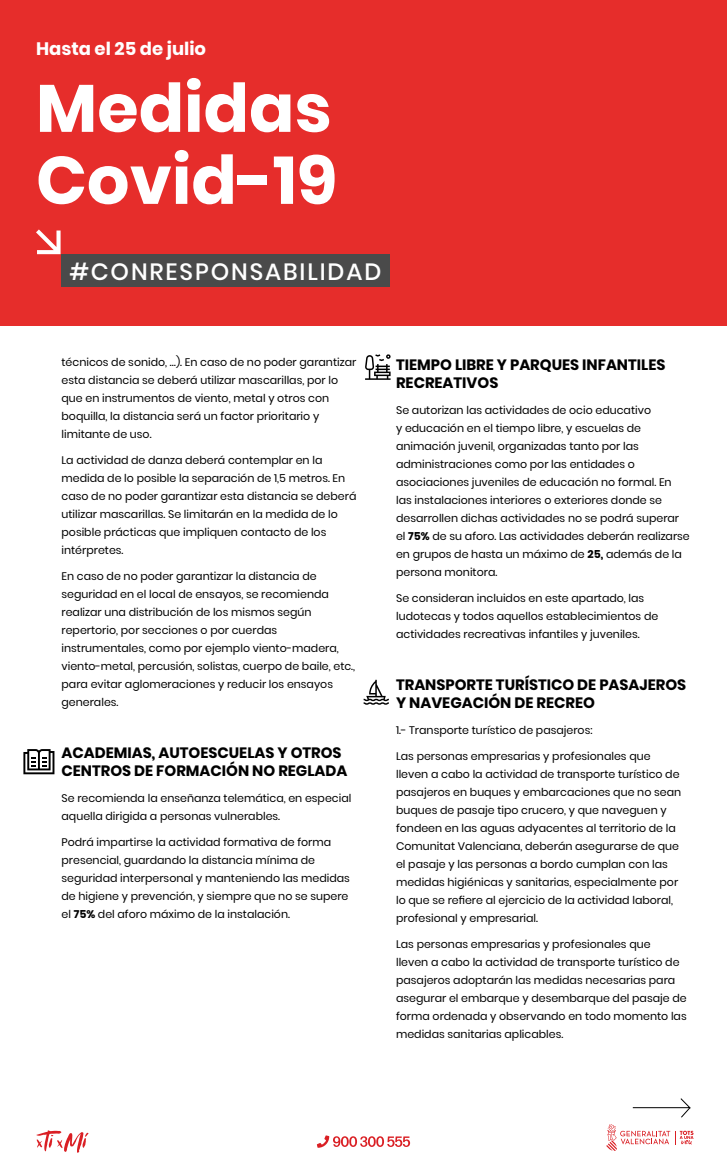
<style>
.page{position:relative;width:727px;height:1175px;background:#fff}
.page>*{position:absolute;margin:0;border:0;box-sizing:border-box;transform-origin:0 0}
.t1{font:700 67px/72px "Poppins";color:#fff}
.t2{font:500 23.5px "Poppins";letter-spacing:.08em;color:#fff}
.t3{font:700 18px "Poppins";color:#fff}
.t4{font:700 15px/18px "Poppins";color:#000}
.t5{font:11px/18px "Poppins";color:#000}
.s1{font-weight:700}
</style>
<div class="page">
<div style="left:0;top:0;width:727px;height:325px;background:#e62d2b"></div>
<svg style="left:36px;top:1130px;width:53px;height:23px"></svg>
<svg style="left:317px;top:1135px;width:93px;height:13px"></svg>
<svg style="left:23px;top:749px;width:31px;height:25px"></svg>
<svg style="left:365px;top:354px;width:25px;height:26px"></svg>
<svg style="left:363px;top:680px;width:26px;height:25px"></svg>
<svg style="left:606px;top:1098px;width:87px;height:53px"></svg>
<div style="left:61px;top:254px;width:328px;height:33px;background:#4a4a4a"></div>
<svg style="left:36px;top:229px;width:25px;height:25px"></svg>
<h3 class="t3" style="left:36px;top:38px;width:172px">Hasta el 25 de julio</h3>
<h1 class="t1" style="left:36px;top:73px;width:303px">Medidas<br>Covid-19</h1>
<h2 class="t2" style="left:69px;top:258px;width:313px">#CONRESPONSABILIDAD</h2>
<p class="t5" style="left:62px;top:353px;width:296px">técnicos de sonido, …). En caso de no poder garantizar esta distancia se deberá utilizar mascarillas, por lo que en instrumentos de viento, metal y otros con boquilla, la distancia será un factor prioritario y limitante de uso.</p>
<p class="t5" style="left:62px;top:451px;width:296px">La actividad de danza deberá contemplar en la medida de lo posible la separación de 1,5 metros. En caso de no poder garantizar esta distancia se deberá utilizar mascarillas. Se limitarán en la medida de lo posible prácticas que impliquen contacto de los intérpretes.</p>
<p class="t5" style="left:62px;top:567px;width:295px">En caso de no poder garantizar la distancia de seguridad en el local de ensayos, se recomienda realizar una distribución de los mismos según repertorio, por secciones o por cuerdas instrumentales, como por ejemplo viento-madera, viento-metal, percusión, solistas, cuerpo de baile, etc., para evitar aglomeraciones y reducir los ensayos generales.</p>
<h3 class="t4" style="left:62px;top:744px;width:287px">ACADEMIAS, AUTOESCUELAS Y OTROS<br>CENTROS DE FORMACIÓN NO REGLADA</h3>
<p class="t5" style="left:62px;top:789px;width:291px">Se recomienda la enseñanza telemática, en especial aquella dirigida a personas vulnerables.</p>
<p class="t5" style="left:62px;top:833px;width:290px">Podrá impartirse la actividad formativa de forma presencial, guardando la distancia mínima de seguridad interpersonal y manteniendo las medidas de higiene y prevención, y siempre que no se supere el <span class="s1">75%</span> del aforo máximo de la instalación.</p>
<h3 class="t4" style="left:396px;top:356px;width:271px">TIEMPO LIBRE Y PARQUES INFANTILES<br>RECREATIVOS</h3>
<p class="t5" style="left:396px;top:401px;width:295px">Se autorizan las actividades de ocio educativo<br>y educación en el tiempo libre, y escuelas de animación juvenil, organizadas tanto por las administraciones como por las entidades o asociaciones juveniles de educación no formal. En las instalaciones interiores o exteriores donde se desarrollen dichas actividades no se podrá superar el <span class="s1">75%</span> de su aforo. Las actividades deberán realizarse en grupos de hasta un máximo de <span class="s1">25,</span> además de la persona monitora.</p>
<p class="t5" style="left:396px;top:589px;width:264px">Se consideran incluidos en este apartado, las ludotecas y todos aquellos establecimientos de actividades recreativas infantiles y juveniles.</p>
<h3 class="t4" style="left:396px;top:676px;width:292px">TRANSPORTE TURÍSTICO DE PASAJEROS<br>Y NAVEGACIÓN DE RECREO</h3>
<p class="t5" style="left:396px;top:721px;width:198px">1.- Transporte turístico de pasajeros:</p>
<p class="t5" style="left:396px;top:747px;width:286px">Las personas empresarias y profesionales que lleven a cabo la actividad de transporte turístico de pasajeros en buques y embarcaciones que no sean buques de pasaje tipo crucero, y que naveguen y fondeen en las aguas adyacentes al territorio de la Comunitat Valenciana, deberán asegurarse de que el pasaje y las personas a bordo cumplan con las medidas higiénicas y sanitarias, especialmente por lo que se refiere al ejercicio de la actividad laboral, profesional y empresarial.</p>
<p class="t5" style="left:396px;top:935px;width:292px">Las personas empresarias y profesionales que<br>lleven a cabo la actividad de transporte turístico de pasajeros adoptarán las medidas necesarias para asegurar el embarque y desembarque del pasaje de forma ordenada y observando en todo momento las medidas sanitarias aplicables.</p>
</div>
